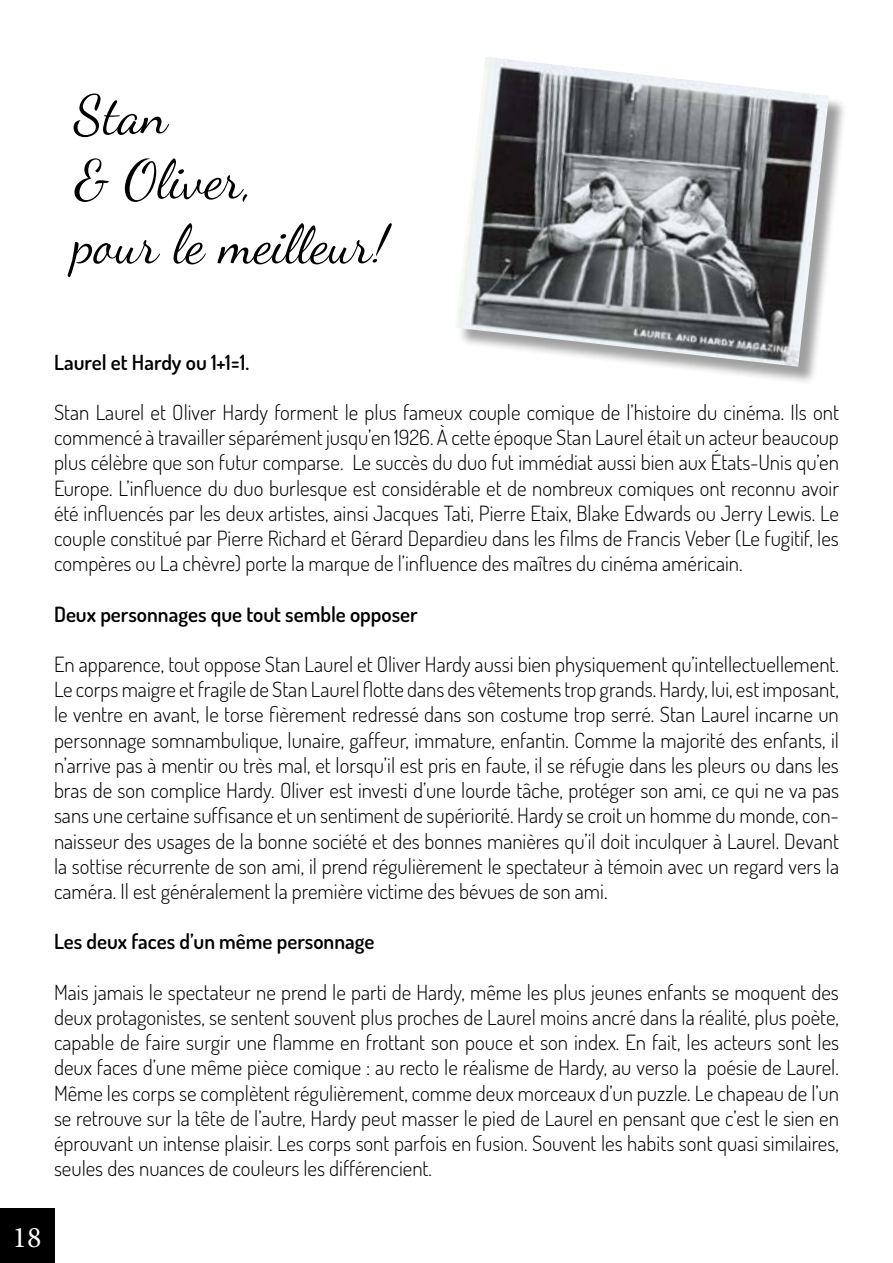
<style>
.page{position:relative;width:893px;height:1263px;background:#fff}
.page>*{position:absolute;margin:0;border:0;box-sizing:border-box;transform-origin:0 0}
.t1{font:54px/64.8px "Dancing Script OT";color:#000}
.t2{font:30px "Minion Pro";color:#fff}
.t3{font:300 21px/25.2px "Dosis";color:#000;text-align:justify}
.t4{font:600 21px "Dosis";color:#000}
</style>
<div class="page">
<div style="left:0;top:1209px;width:54px;height:54px;background:#000"></div>
<div style="left:457px;top:59px;width:390px;height:326px;background:#000;opacity:.38"></div>
<img style="left:456px;top:57px;width:373px;height:310px">
<h1 class="t1" style="left:74px;top:83px;width:320px">Stan<br>&amp; Oliver,<br>pour le meilleur!</h1>
<p class="t4" style="left:54px;top:348px;width:197px">Laurel et Hardy ou 1+1=1.</p>
<p class="t3" style="left:54px;top:399px;width:786px">Stan Laurel et Oliver Hardy forment le plus fameux couple comique de l’histoire du cinéma. Ils ont commencé à travailler séparément jusqu’en 1926. À cette époque Stan Laurel était un acteur beaucoup plus célèbre que son futur comparse. Le succès du duo fut immédiat aussi bien aux États-Unis qu’en Europe. L’influence du duo burlesque est considérable et de nombreux comiques ont reconnu avoir été influencés par les deux artistes, ainsi Jacques Tati, Pierre Etaix, Blake Edwards ou Jerry Lewis. Le couple constitué par Pierre Richard et Gérard Depardieu dans les films de Francis Veber (Le fugitif, les compères ou La chèvre) porte la marque de l’influence des maîtres du cinéma américain.</p>
<p class="t4" style="left:54px;top:600px;width:365px">Deux personnages que tout semble opposer</p>
<p class="t3" style="left:54px;top:651px;width:787px">En apparence, tout oppose Stan Laurel et Oliver Hardy aussi bien physiquement qu’intellectuellement.<br>Le corps maigre et fragile de Stan Laurel flotte dans des vêtements trop grands. Hardy, lui, est imposant, le ventre en avant, le torse fièrement redressé dans son costume trop serré. Stan Laurel incarne un personnage somnambulique, lunaire, gaffeur, immature, enfantin. Comme la majorité des enfants, il n’arrive pas à mentir ou très mal, et lorsqu’il est pris en faute, il se réfugie dans les pleurs ou dans les bras de son complice Hardy. Oliver est investi d’une lourde tâche, protéger son ami, ce qui ne va pas sans une certaine suffisance et un sentiment de supériorité. Hardy se croit un homme du monde, con&shy;naisseur des usages de la bonne société et des bonnes manières qu’il doit inculquer à Laurel. Devant la sottise récurrente de son ami, il prend régulièrement le spectateur à témoin avec un regard vers la caméra. Il est généralement la première victime des bévues de son ami.</p>
<p class="t4" style="left:54px;top:928px;width:322px">Les deux faces d’un même personnage</p>
<p class="t3" style="left:54px;top:979px;width:787px">Mais jamais le spectateur ne prend le parti de Hardy, même les plus jeunes enfants se moquent des deux protagonistes, se sentent souvent plus proches de Laurel moins ancré dans la réalité, plus poète, capable de faire surgir une flamme en frottant son pouce et son index. En fait, les acteurs sont les deux faces d’une même pièce comique : au recto le réalisme de Hardy, au verso la poésie de Laurel.<br>Même les corps se complètent régulièrement, comme deux morceaux d’un puzzle. Le chapeau de l’un se retrouve sur la tête de l’autre, Hardy peut masser le pied de Laurel en pensant que c’est le sien en éprouvant un intense plaisir. Les corps sont parfois en fusion. Souvent les habits sont quasi similaires, seules des nuances de couleurs les différencient.</p>
<h2 class="t2" style="left:13px;top:1217px;width:30px">18</h2>
</div>
